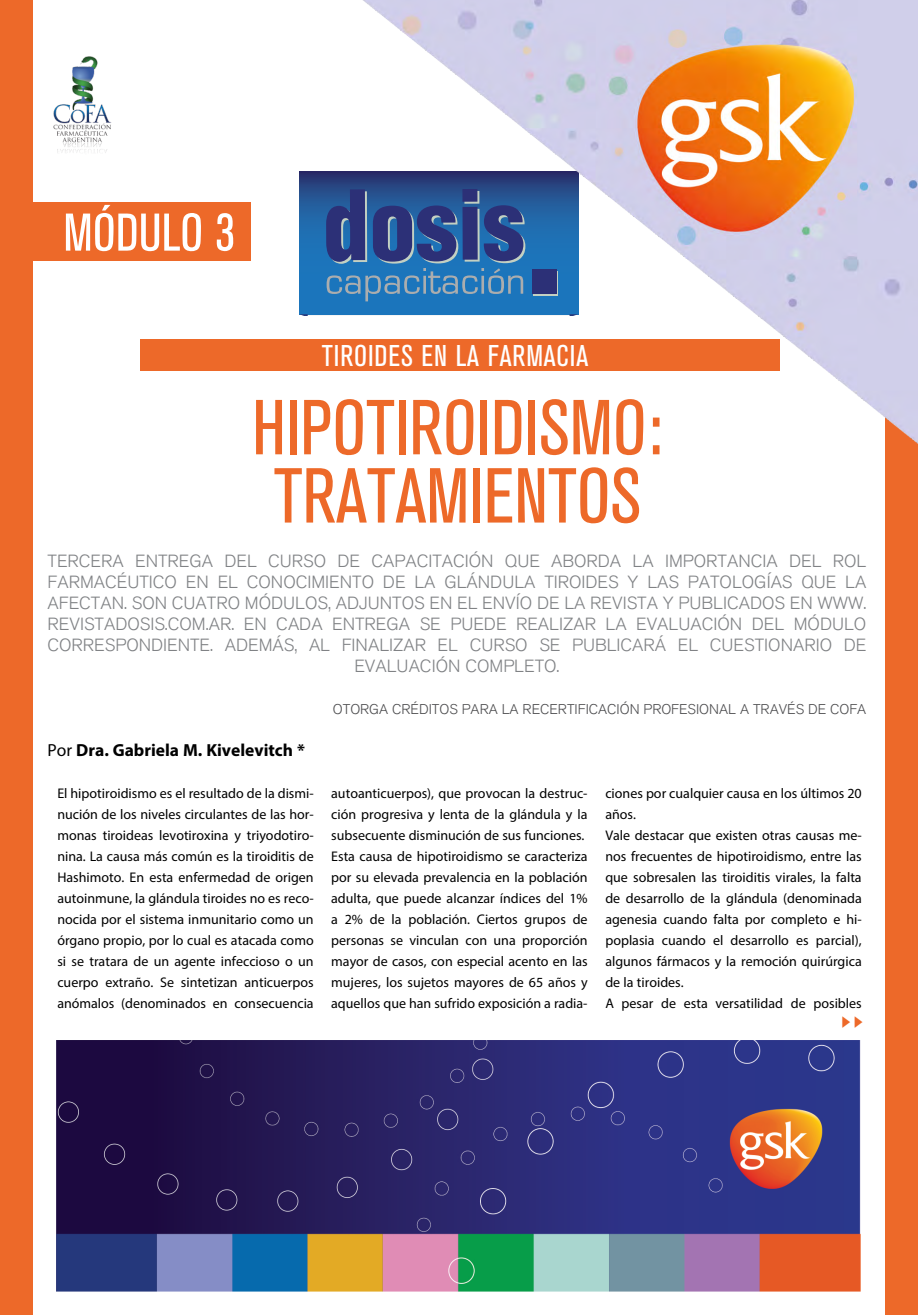
<style>
.page{position:relative;width:918px;height:1315px;background:#fff}
.page>*{position:absolute;margin:0;border:0;box-sizing:border-box;transform-origin:0 0}
.t1{font:condensed 77px/68.2px "Akzidenz Grotesk BQ";color:#ed6929}
.t2{font:condensed 52.5px "Akzidenz Grotesk BQ";color:#fff}
.t3{font:condensed 29.75px "Akzidenz Grotesk BQ";letter-spacing:.03em;color:#fff}
.t4{font:300 17.5px/21px "Akzidenz Grotesk BQ";color:#808285;text-align:center}
.t5{font:700 17.5px "Myriad Pro";color:#000}
.t6{font:14px/21px "Myriad Pro";color:#000}
.t7{font:300 14px "Akzidenz Grotesk BQ";color:#4d4d4f}
.s1{font-weight:400}
</style>
<div class="page">
<img style="left:56px;top:1040px;width:804px;height:251px">
<div style="left:0;top:0;width:32px;height:1315px;background:#ed6929"></div>
<div style="left:885px;top:0;width:33px;height:1315px;background:#ed6929"></div>
<div style="left:140px;top:340px;width:639px;height:31px;background:#ed6929"></div>
<svg style="left:299px;top:189px;width:35px;height:126px;background:#2169ac"></svg>
<img style="left:53px;top:56px;width:59px;height:97px">
<div style="left:22px;top:202px;width:229px;height:58px;background:#ed6929"></div>
<img style="left:334px;top:0;width:584px;height:444px">
<h2 class="t2" style="left:63px;top:203px;width:173px">MÓDULO 3</h2>
<h3 class="t3" style="left:322px;top:339px;width:268px">TIROIDES EN LA FARMACIA</h3>
<h1 class="t1" style="left:252px;top:395px;width:412px">HIPOTIROIDISMO:<br>TRATAMIENTOS</h1>
<p class="t4" style="left:48px;top:551px;width:820px">TERCERA ENTREGA DEL CURSO DE CAPACITACIÓN QUE ABORDA LA IMPORTANCIA DEL ROL FARMACÉUTICO EN EL CONOCIMIENTO DE LA GLÁNDULA TIROIDES Y LAS PATOLOGÍAS QUE LA AFECTAN. SON CUATRO MÓDULOS, ADJUNTOS EN EL ENVÍO DE LA REVISTA Y PUBLICADOS EN WWW.<br>REVISTADOSIS.COM.AR. EN CADA ENTREGA SE PUEDE REALIZAR LA EVALUACIÓN DEL MÓDULO CORRESPONDIENTE. ADEMÁS, AL FINALIZAR EL CURSO SE PUBLICARÁ EL CUESTIONARIO DE EVALUACIÓN COMPLETO.</p>
<p class="t7" style="left:333px;top:701px;width:535px">OTORGA CRÉDITOS PARA LA RECERTIFICACIÓN PROFESIONAL A TRAVÉS DE COFA</p>
<p class="t5" style="left:48px;top:739px;width:259px"><span class="s1">Por</span> Dra. Gabriela M. Kivelevitch *</p>
<p class="t6" style="left:57px;top:783px;width:258px;text-align:justify">El hipotiroidismo es el resultado de la dismi&shy;nución de los niveles circulantes de las hor&shy;monas tiroideas levotiroxina y triyodotiro&shy;nina. La causa más común es la tiroiditis de Hashimoto. En esta enfermedad de origen autoinmune, la glándula tiroides no es reco&shy;nocida por el sistema inmunitario como un órgano propio, por lo cual es atacada como si se tratara de un agente infeccioso o un cuerpo extraño. Se sintetizan anticuerpos anómalos (denominados en consecuencia</p>
<p class="t6" style="left:331px;top:783px;width:258px">autoanticuerpos), que provocan la destruc&shy;ción progresiva y lenta de la glándula y la subsecuente disminución de sus funciones.<br>Esta causa de hipotiroidismo se caracteriza por su elevada prevalencia en la población adulta, que puede alcanzar índices del 1% a 2% de la población. Ciertos grupos de personas se vinculan con una proporción mayor de casos, con especial acento en las mujeres, los sujetos mayores de 65 años y aquellos que han sufrido exposición a radia-</p>
<p class="t6" style="left:605px;top:783px;width:258px">ciones por cualquier causa en los últimos 20 años.<br>Vale destacar que existen otras causas me&shy;nos frecuentes de hipotiroidismo, entre las que sobresalen las tiroiditis virales, la falta de desarrollo de la glándula (denominada agenesia cuando falta por completo e hi&shy;poplasia cuando el desarrollo es parcial), algunos fármacos y la remoción quirúrgica de la tiroides.<br>A pesar de esta versatilidad de posibles</p>
</div>
